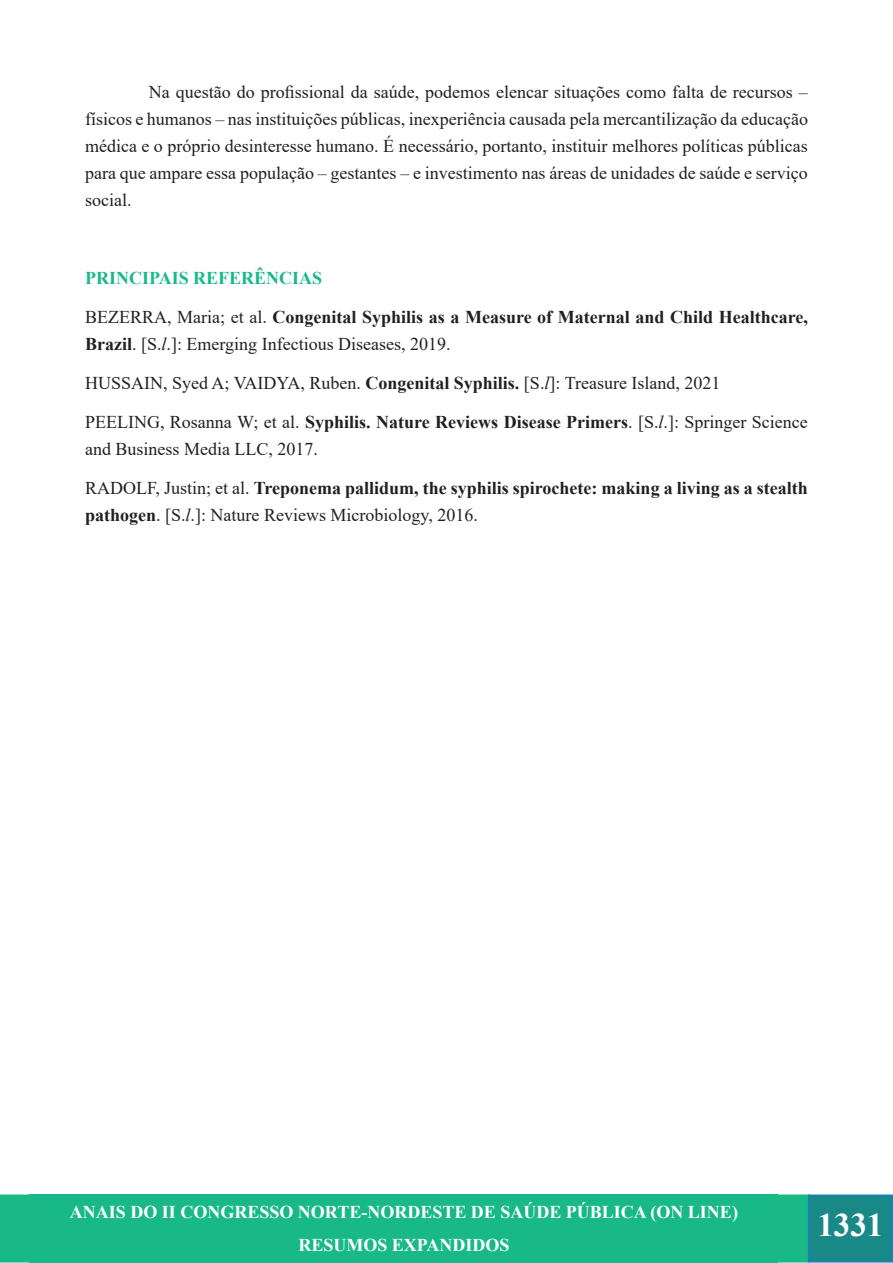
<style>
.page{position:relative;width:893px;height:1263px;background:#fff}
.page>*{position:absolute;margin:0;border:0;box-sizing:border-box;transform-origin:0 0}
.t1{font:700 33px "Times New Roman";color:#fff}
.t2{font:18px/27px "Times New Roman";color:#231f20;text-align:justify}
.t3{font:700 18px/27px "Times New Roman";color:#231f20}
.t4{font:700 18px/33px "Times New Roman";color:#fff;text-align:center}
.t5{font:700 18px "Times New Roman";color:#18b987}
.s1{font-weight:400}
.s2{font-weight:400;font-style:italic}
.s3{font-weight:700}
.s4{font-style:italic}
</style>
<div class="page">
<div style="left:0;top:1194px;width:808px;height:68px;background:#18b987"></div>
<div style="left:809px;top:1195px;width:83px;height:67px;background:#188987"></div>
<div style="left:808px;top:1194px;width:85px;height:68px;border:2px solid #167ec4"></div>
<div style="left:30px;top:1194px;width:748px;height:68px;background:#18b987"></div>
<p class="t2" style="left:85px;top:77px;width:724px;text-indent:64px">Na questão do profissional da saúde, podemos elencar situações como falta de recursos – físicos e humanos – nas instituições públicas, inexperiência causada pela mercantilização da educação médica e o próprio desinteresse humano. É necessário, portanto, instituir melhores políticas públicas para que ampare essa população – gestantes – e investimento nas áreas de unidades de saúde e serviço social.</p>
<p class="t5" style="left:85px;top:265px;width:239px">PRINCIPAIS REFERÊNCIAS</p>
<p class="t3" style="left:85px;top:302px;width:724px"><span class="s1">BEZERRA, Maria; et al.</span> Congenital Syphilis as a Measure of Maternal and Child Healthcare,<br>Brazil<span class="s1">. [S.</span><span class="s2">l</span><span class="s1">.]: Emerging Infectious Diseases, 2019.</span></p>
<p class="t2" style="left:85px;top:368px;width:637px">HUSSAIN, Syed A; VAIDYA, Ruben. <span class="s3">Congenital Syphilis.</span> [S.<span class="s4">l</span>]: Treasure Island, 2021</p>
<p class="t2" style="left:85px;top:407px;width:724px">PEELING, Rosanna W; et al. <span class="s3">Syphilis. Nature Reviews Disease Primers</span>. [S.<span class="s4">l</span>.]: Springer Science and Business Media LLC, 2017.</p>
<p class="t3" style="left:85px;top:473px;width:724px"><span class="s1">RADOLF, Justin; et al.</span> Treponema pallidum, the syphilis spirochete: making a living as a stealth pathogen<span class="s1">. [S.</span><span class="s2">l</span><span class="s1">.]: Nature Reviews Microbiology, 2016.</span></p>
<p class="t4" style="left:70px;top:1195px;width:669px">ANAIS DO II CONGRESSO NORTE-NORDESTE DE SAÚDE PÚBLICA (ON LINE)<br>RESUMOS EXPANDIDOS</p>
<h1 class="t1" style="left:817px;top:1201px;width:67px">1331</h1>
</div>
